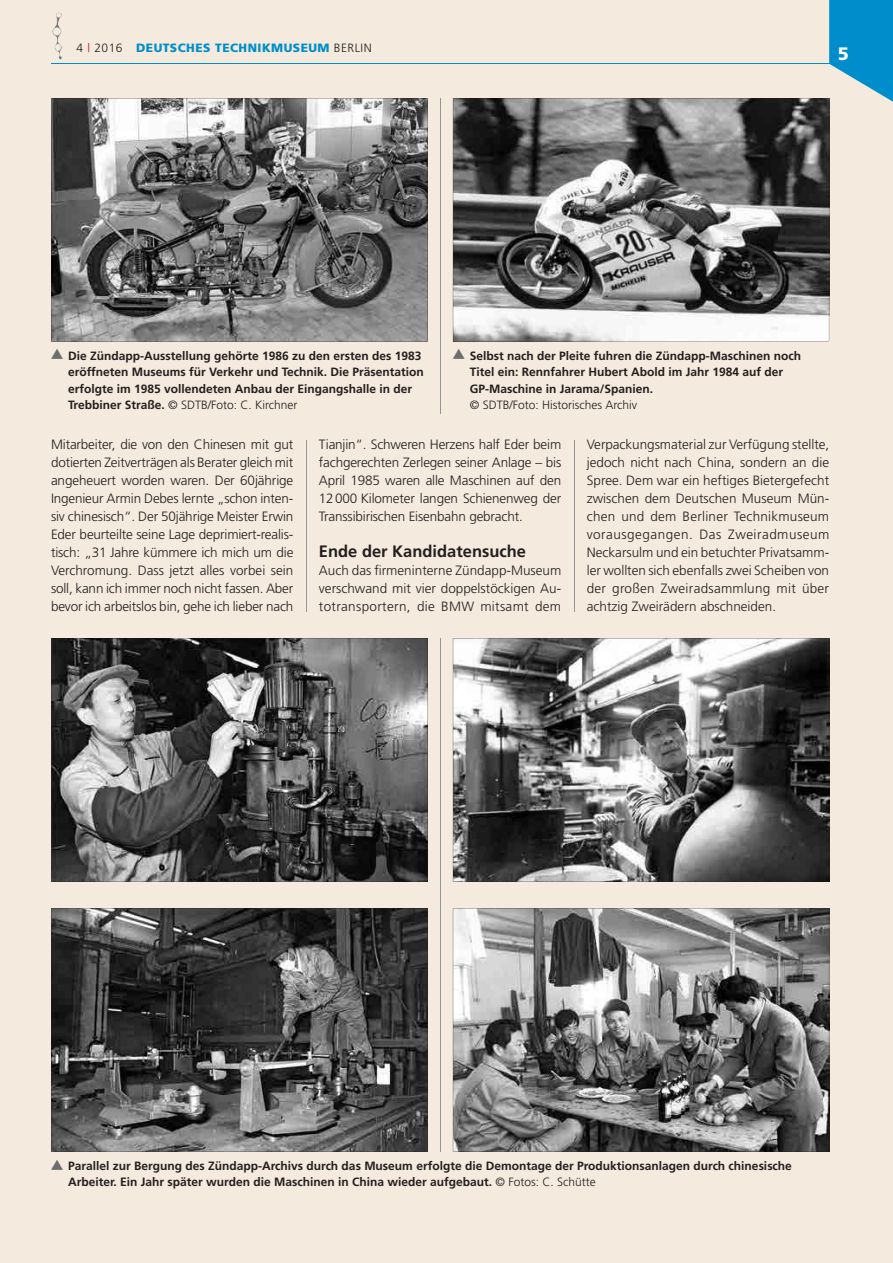
<style>
.page{position:relative;width:893px;height:1263px;background:#f4eadd}
.page>*{position:absolute;margin:0;border:0;box-sizing:border-box;transform-origin:0 0}
.t1{font:900 18px "Frutiger";color:#fff}
.t2{font:700 16.5px "Frutiger";color:#231f20}
.t3{font:300 13.5px/18px "Frutiger";letter-spacing:-.005em;color:#231f20;text-align:justify}
.t4{font:700 12px/16.5px "Frutiger";color:#231f20}
.t5{font:900 12px "Frutiger";letter-spacing:.04em;color:#008dcb}
.t6{font:300 12px "Frutiger";color:#231f20}
.s1{font-weight:300;color:#231f20}
.s2{font-weight:300;color:#c7202f}
.s3{color:#6c6d70}
.s4{font-weight:300}
</style>
<div class="page">
<hr style="left:51px;top:63px;width:842px;height:1px;background:#008dcb">
<img style="left:52px;top:12px;width:10px;height:47px">
<svg style="left:829px;top:0;width:64px;height:102px"></svg>
<hr style="left:574px;top:440px;width:1px;height:171px;background:#939598">
<hr style="left:306px;top:440px;width:1px;height:171px;background:#939598">
<svg style="left:51px;top:98px;width:376px;height:243px"></svg>
<svg style="left:453px;top:98px;width:376px;height:243px"></svg>
<svg style="left:51px;top:638px;width:376px;height:243px"></svg>
<svg style="left:453px;top:638px;width:376px;height:243px"></svg>
<svg style="left:51px;top:908px;width:376px;height:243px"></svg>
<svg style="left:453px;top:908px;width:376px;height:243px"></svg>
<hr style="left:440px;top:98px;width:1px;height:315px;background:#939598">
<hr style="left:440px;top:638px;width:1px;height:513px;background:#939598">
<p class="t5" style="left:77px;top:40px;width:297px"><span class="s1">4</span> <span class="s2">|</span> <span class="s1">2016</span> DEUTSCHES TECHNIKMUSEUM <span class="s1">BERLIN</span></p>
<h1 class="t1" style="left:838px;top:43px;width:13px">5</h1>
<p class="t4" style="left:68px;top:347px;width:357px;text-indent:-17px"><span class="s3">▲</span> Die Zündapp-Ausstellung gehörte 1986 zu den ersten des 1983 eröffneten Museums für Verkehr und Technik. Die Präsentation erfolgte im 1985 vollendeten Anbau der Eingangshalle in der Trebbiner Straße. <span class="s4">© SDTB/Foto: C. Kirchner</span></p>
<p class="t4" style="left:470px;top:347px;width:333px;text-indent:-17px"><span class="s3">▲</span> Selbst nach der Pleite fuhren die Zündapp-Maschinen noch<br>Titel ein: Rennfahrer Hubert Abold im Jahr 1984 auf der<br>GP-Maschine in Jarama/Spanien.</p>
<p class="t6" style="left:470px;top:398px;width:169px">© SDTB/Foto: Historisches Archiv</p>
<p class="t3" style="left:51px;top:436px;width:244px">Mitarbeiter, die von den Chinesen mit gut dotierten Zeitverträgen als Berater gleich mit angeheuert worden waren. Der 60jährige Ingenieur Armin Debes lernte „schon inten&shy;siv chinesisch“. Der 50jährige Meister Erwin Eder beurteilte seine Lage deprimiert-realis&shy;tisch: „31 Jahre kümmere ich mich um die Verchromung. Dass jetzt alles vorbei sein soll, kann ich immer noch nicht fassen. Aber bevor ich arbeitslos bin, gehe ich lieber nach</p>
<p class="t3" style="left:319px;top:436px;width:244px">Tianjin“. Schweren Herzens half Eder beim fachgerechten Zerlegen seiner Anlage – bis April 1985 waren alle Maschinen auf den 12000 Kilometer langen Schienenweg der Transsibirischen Eisenbahn gebracht.</p>
<p class="t2" style="left:319px;top:542px;width:209px">Ende der Kandidatensuche</p>
<p class="t3" style="left:319px;top:562px;width:244px">Auch das firmeninterne Zündapp-Museum verschwand mit vier doppelstöckigen Au&shy;totransportern, die BMW mitsamt dem</p>
<p class="t3" style="left:587px;top:436px;width:244px">Verpackungsmaterial zur Verfügung stellte, jedoch nicht nach China, sondern an die Spree. Dem war ein heftiges Bietergefecht zwischen dem Deutschen Museum Mün&shy;chen und dem Berliner Technikmuseum vorausgegangen. Das Zweiradmuseum Neckarsulm und ein betuchter Privatsamm&shy;ler wollten sich ebenfalls zwei Scheiben von der großen Zweiradsammlung mit über achtzig Zweirädern abschneiden.</p>
<p class="t4" style="left:68px;top:1157px;width:725px;text-indent:-17px"><span class="s3">▲</span> Parallel zur Bergung des Zündapp-Archivs durch das Museum erfolgte die Demontage der Produktionsanlagen durch chinesische<br>Arbeiter. Ein Jahr später wurden die Maschinen in China wieder aufgebaut. <span class="s4">© Fotos: C. Schütte</span></p>
</div>
